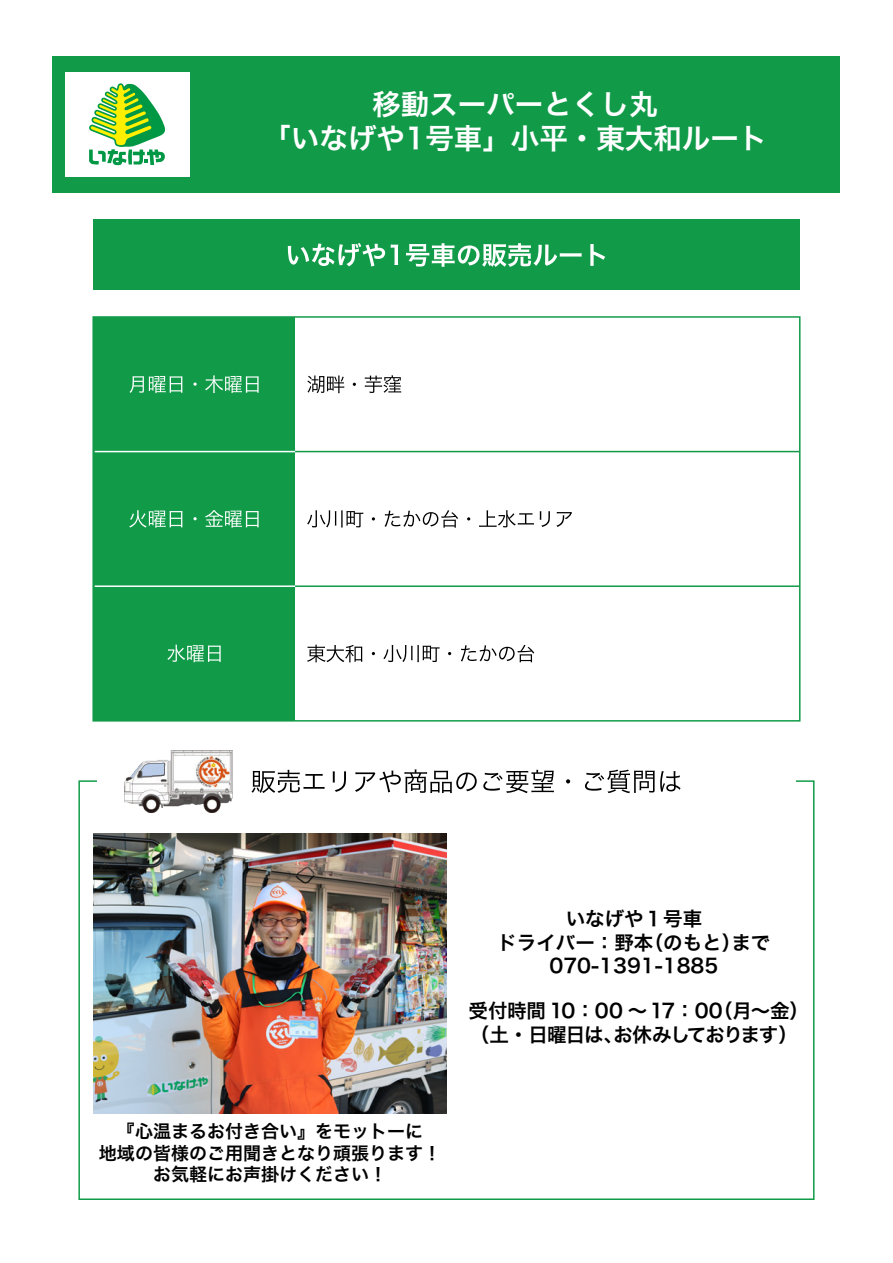
<style>
.page{position:relative;width:893px;height:1263px;background:#fff}
.page>*{position:absolute;margin:0;border:0;box-sizing:border-box;transform-origin:0 0}
.t1{font:28.5px/34.5px "Hira Kaku Pro W6";color:#fff;text-align:center}
.t2{font:19.5px/23.4px "Hira Kaku Pro W6";letter-spacing:-.045em;color:#000}
.t3{font:19.5px/23.4px "Hira Kaku Pro W6";color:#000;text-align:center}
.t4{font:18px/21.6px "Hira Kaku Pro W6";color:#000;text-align:center}
</style>
<div class="page">
<div style="left:53px;top:56px;width:787px;height:137px;background:#119b49"></div>
<div style="left:65px;top:72px;width:124px;height:105px;background:#fff"></div>
<svg style="left:89px;top:83px;width:76px;height:82px"></svg>
<div style="left:93px;top:220px;width:707px;height:70px;background:#119b49"></div>
<hr style="left:93px;top:451px;width:707px;height:1px;background:#119b49">
<hr style="left:93px;top:585px;width:707px;height:2px;background:#119b49">
<div style="left:93px;top:317px;width:202px;height:134px;background:#119b49"></div>
<div style="left:93px;top:451px;width:202px;height:135px;background:#119b49"></div>
<div style="left:93px;top:586px;width:202px;height:135px;background:#119b49"></div>
<hr style="left:95px;top:451px;width:200px;height:1px;background:#fff">
<hr style="left:95px;top:585px;width:200px;height:2px;background:#fff">
<svg style="left:251px;top:770px;width:74px;height:23px"></svg>
<svg style="left:333px;top:771px;width:13px;height:21px"></svg>
<svg style="left:355px;top:769px;width:122px;height:24px"></svg>
<svg style="left:483px;top:770px;width:71px;height:23px"></svg>
<svg style="left:566px;top:779px;width:4px;height:4px"></svg>
<svg style="left:585px;top:769px;width:95px;height:24px"></svg>
<img style="left:124px;top:750px;width:108px;height:62px">
<svg style="left:288px;top:243px;width:97px;height:23px"></svg>
<svg style="left:391px;top:244px;width:7px;height:21px"></svg>
<svg style="left:406px;top:243px;width:176px;height:24px"></svg>
<svg style="left:590px;top:244px;width:15px;height:22px"></svg>
<svg style="left:130px;top:376px;width:52px;height:17px"></svg>
<svg style="left:193px;top:382px;width:4px;height:4px"></svg>
<svg style="left:205px;top:375px;width:54px;height:18px"></svg>
<svg style="left:129px;top:510px;width:53px;height:18px"></svg>
<svg style="left:193px;top:517px;width:4px;height:3px"></svg>
<svg style="left:205px;top:510px;width:54px;height:18px"></svg>
<svg style="left:167px;top:645px;width:54px;height:17px"></svg>
<svg style="left:307px;top:375px;width:37px;height:18px"></svg>
<svg style="left:365px;top:375px;width:36px;height:18px"></svg>
<svg style="left:307px;top:510px;width:56px;height:17px"></svg>
<svg style="left:385px;top:510px;width:73px;height:18px"></svg>
<svg style="left:479px;top:510px;width:55px;height:17px"></svg>
<svg style="left:540px;top:511px;width:10px;height:16px"></svg>
<svg style="left:556px;top:512px;width:16px;height:15px"></svg>
<svg style="left:307px;top:645px;width:55px;height:17px"></svg>
<svg style="left:383px;top:645px;width:56px;height:17px"></svg>
<svg style="left:461px;top:645px;width:73px;height:17px"></svg>
<img style="left:94px;top:833px;width:352px;height:280px">
<h1 class="t1" style="left:262px;top:86px;width:506px">移動スーパーとくし丸<br>「いなげや1号車」小平・東大和ルート</h1>
<p class="t4" style="left:99px;top:1120px;width:344px">『心温まるお付き合い』をモットーに<br>地域の皆様のご用聞きとなり頑張ります！お気軽にお声掛けください！</p>
<p class="t3" style="left:497px;top:907px;width:275px">いなげや１号車<br>ドライバー：野本（のもと）まで<br>070-1391-1885</p>
<p class="t2" style="left:469px;top:999px;width:342px">受付時間 10：00 ～ 17：00（月～金）（土・日曜日は、お休みしております）</p>
</div>
